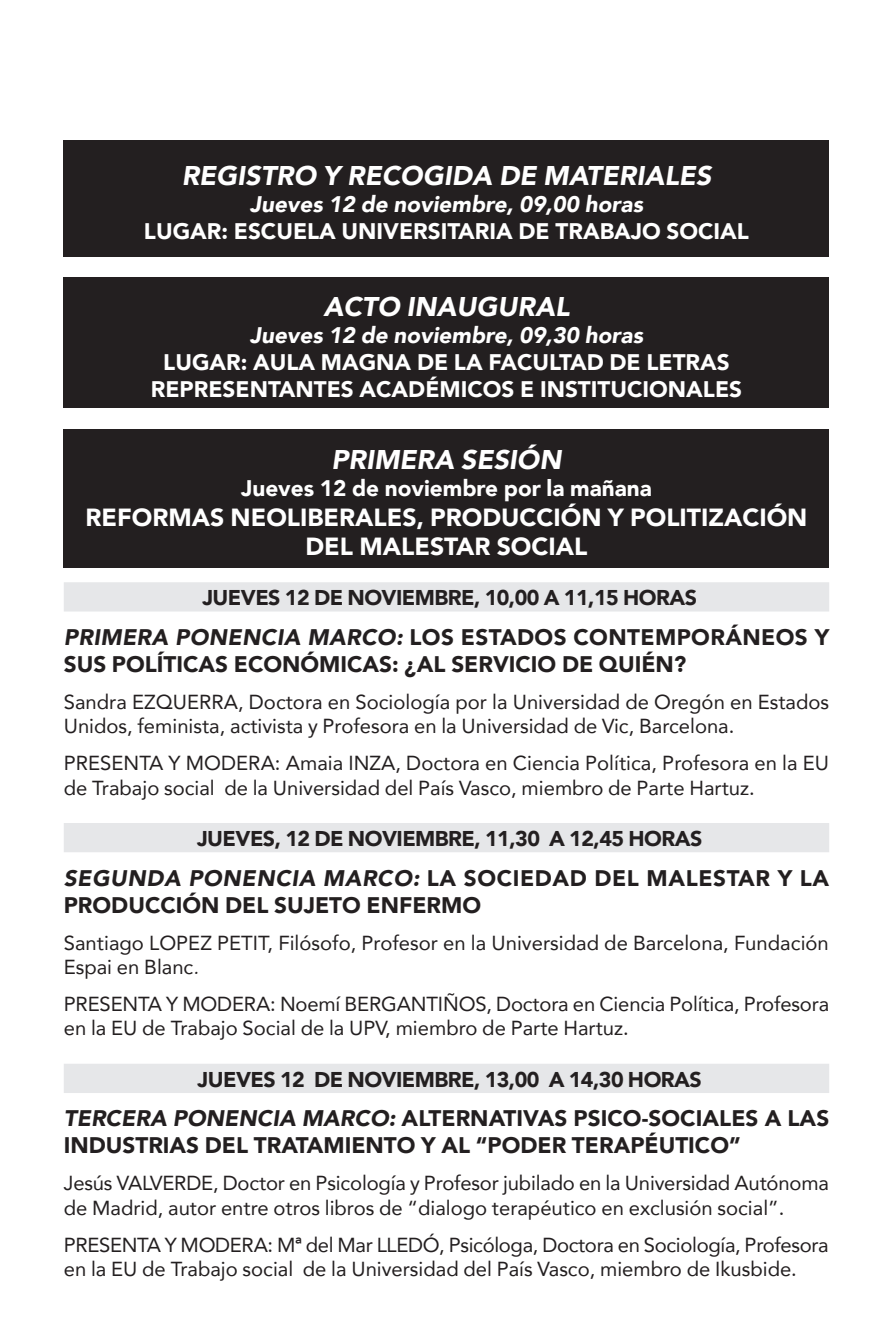
<style>
.page{position:relative;width:893px;height:1340px;background:#fff}
.page>*{position:absolute;margin:0;border:0;box-sizing:border-box;transform-origin:0 0}
.List_Paragraph{font:italic 900 27px "Avenir";color:#fff}
.List_Paragraph-2{font:900 24.75px/29.7px "Avenir";color:#fff;text-align:center}
.t1{font:900 22.5px/27px "Avenir";color:#231f20}
.List_Paragraph-3{font:900 22.5px/27px "Avenir";color:#fff;text-align:center}
.negativo{font:900 21.38px "Avenir";letter-spacing:-.025em;color:#231f20}
.t2{font:20.25px/24.3px "Avenir";color:#231f20}
.s1{font-style:italic}
</style>
<div class="page">
<div style="left:64px;top:582px;width:765px;height:29px;background:#e6e7e9"></div>
<div style="left:64px;top:823px;width:765px;height:29px;background:#e6e7e9"></div>
<div style="left:64px;top:1063px;width:765px;height:30px;background:#e6e7e9"></div>
<div style="left:64px;top:140px;width:765px;height:117px;background:#231f20"></div>
<div style="left:64px;top:277px;width:765px;height:131px;background:#231f20"></div>
<div style="left:64px;top:429px;width:765px;height:139px;background:#231f20"></div>
<p class="List_Paragraph" style="left:182px;top:153px;width:531px">REGISTRO Y RECOGIDA DE MATERIALES</p>
<p class="List_Paragraph-3" style="left:144px;top:190px;width:606px"><span class="s1">Jueves 12 de noviembre, 09,00 horas<br></span>LUGAR: ESCUELA UNIVERSITARIA DE TRABAJO SOCIAL</p>
<p class="List_Paragraph" style="left:323px;top:284px;width:248px">ACTO INAUGURAL</p>
<p class="List_Paragraph-3" style="left:151px;top:321px;width:593px"><span class="s1">Jueves 12 de noviembre, 09,30 horas<br></span>LUGAR: AULA MAGNA DE LA FACULTAD DE LETRAS<br>REPRESENTANTES ACADÉMICOS E INSTITUCIONALES</p>
<p class="List_Paragraph" style="left:332px;top:437px;width:231px">PRIMERA SESIÓN</p>
<p class="List_Paragraph-3" style="left:241px;top:474px;width:412px">Jueves 12 de noviembre por la mañana</p>
<p class="List_Paragraph-2" style="left:86px;top:501px;width:723px">REFORMAS NEOLIBERALES, PRODUCCIÓN Y POLITIZACIÓN<br>DEL MALESTAR SOCIAL</p>
<p class="negativo" style="left:202px;top:579px;width:496px">JUEVES 12 DE NOVIEMBRE, 10,00 A 11,15 HORAS</p>
<p class="t1" style="left:64px;top:623px;width:767px"><span class="s1">PRIMERA PONENCIA MARCO:</span> LOS ESTADOS CONTEMPORÁNEOS Y<br>SUS POLÍTICAS ECONÓMICAS: ¿AL SERVICIO DE QUIÉN?</p>
<p class="t2" style="left:64px;top:689px;width:767px">Sandra EZQUERRA, Doctora en Sociología por la Universidad de Oregón en Estados<br>Unidos, feminista, activista y Profesora en la Universidad de Vic, Barcelona.</p>
<p class="t2" style="left:64px;top:750px;width:767px">PRESENTA Y MODERA: Amaia INZA, Doctora en Ciencia Política, Profesora en la EU de Trabajo social de la Universidad del País Vasco, miembro de Parte Hartuz.</p>
<p class="negativo" style="left:197px;top:820px;width:507px">JUEVES, 12 DE NOVIEMBRE, 11,30 A 12,45 HORAS</p>
<p class="t1" style="left:64px;top:863px;width:767px"><span class="s1">SEGUNDA PONENCIA MARCO:</span> LA SOCIEDAD DEL MALESTAR Y LA<br>PRODUCCIÓN DEL SUJETO ENFERMO</p>
<p class="t2" style="left:64px;top:930px;width:767px">Santiago LOPEZ PETIT, Filósofo, Profesor en la Universidad de Barcelona, Fundación<br>Espai en Blanc<span class="s1">.</span></p>
<p class="t2" style="left:64px;top:991px;width:767px">PRESENTA Y MODERA: Noemí BERGANTIÑOS, Doctora en Ciencia Política, Profesora en la EU de Trabajo Social de la UPV, miembro de Parte Hartuz.</p>
<p class="negativo" style="left:198px;top:1060px;width:506px">JUEVES 12 DE NOVIEMBRE, 13,00 A 14,30 HORAS</p>
<p class="t1" style="left:64px;top:1104px;width:767px"><span class="s1">TERCERA PONENCIA MARCO:</span> ALTERNATIVAS PSICO-SOCIALES A LAS<br>INDUSTRIAS DEL TRATAMIENTO Y AL “PODER TERAPÉUTICO”</p>
<p class="t2" style="left:64px;top:1170px;width:767px">Jesús VALVERDE, Doctor en Psicología y Profesor jubilado en la Universidad Autónoma de Madrid, autor entre otros libros de “dialogo terapéutico en exclusión social”.</p>
<p class="t2" style="left:64px;top:1232px;width:766px">PRESENTA Y MODERA: Mª del Mar LLEDÓ, Psicóloga, Doctora en Sociología, Profesora en la EU de Trabajo social de la Universidad del País Vasco, miembro de Ikusbide.</p>
</div>
